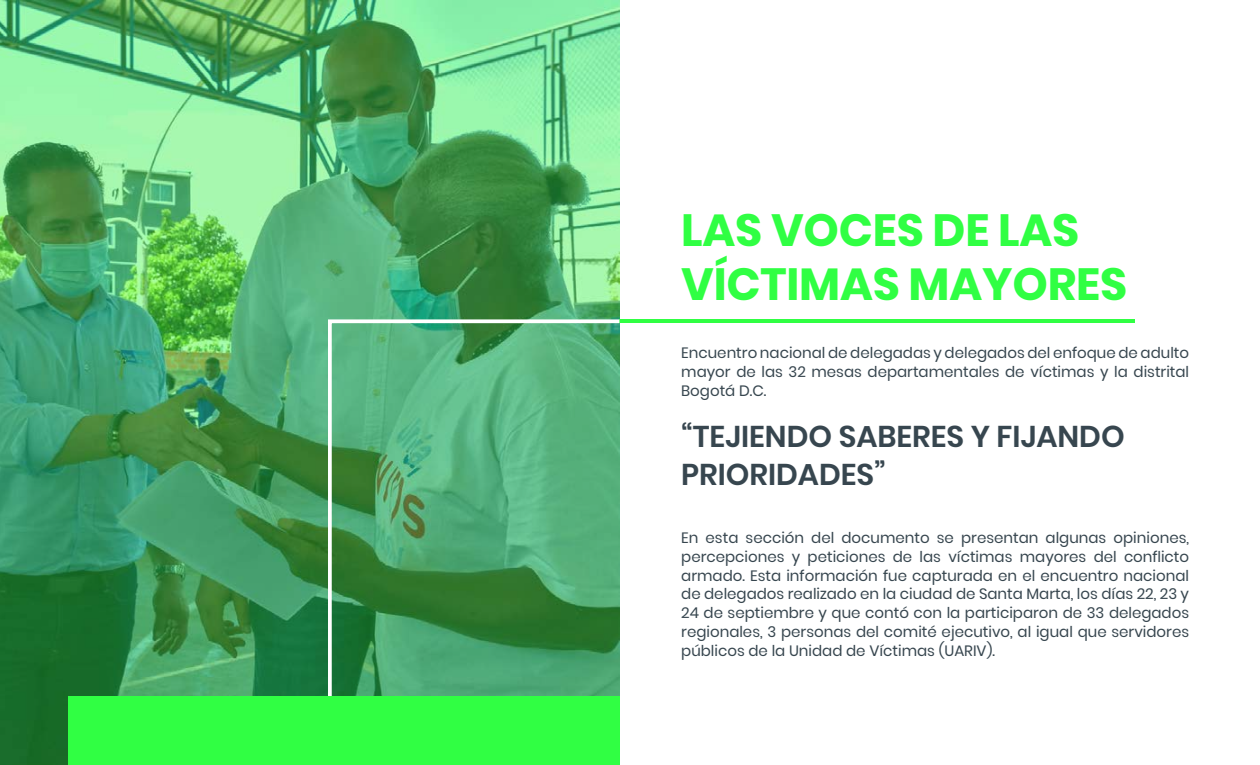
<style>
.page{position:relative;width:1260px;height:765px;background:#fff}
.page>*{position:absolute;margin:0;border:0;box-sizing:border-box;transform-origin:0 0}
.t1{font:700 45px/54px "Poppins";letter-spacing:-.005em;color:#30ff43}
.t2{font:600 30px/37.5px "Poppins";color:#37464f}
.t3{font:15px/18.8px "Poppins";color:#37464f;text-align:justify}
</style>
<div class="page">
<img style="left:0;top:0;width:619px;height:765px">
<hr style="left:620px;top:319px;width:515px;height:4px;background:#30ff43">
<svg style="left:326px;top:318px;width:294px;height:378px;background:#4fa46d"></svg>
<div style="left:68px;top:696px;width:552px;height:69px;background:#30ff43"></div>
<h1 class="t1" style="left:681px;top:203px;width:448px">LAS VOCES DE LAS<br>VÍCTIMAS MAYORES</h1>
<p class="t3" style="left:681px;top:343px;width:509px">Encuentro nacional de delegadas y delegados del enfoque de adulto mayor de las 32 mesas departamentales de víctimas y la distrital Bogotá D.C.</p>
<h2 class="t2" style="left:681px;top:418px;width:445px">“TEJIENDO SABERES Y FIJANDO<br>PRIORIDADES”</h2>
<p class="t3" style="left:681px;top:529px;width:509px">En esta sección del documento se presentan algunas opiniones, percepciones y peticiones de las víctimas mayores del conflicto armado. Esta información fue capturada en el encuentro nacional de delegados realizado en la ciudad de Santa Marta, los días 22, 23 y 24 de septiembre y que contó con la participaron de 33 delegados regionales, 3 personas del comité ejecutivo, al igual que servidores públicos de la Unidad de Víctimas (UARIV).</p>
</div>
